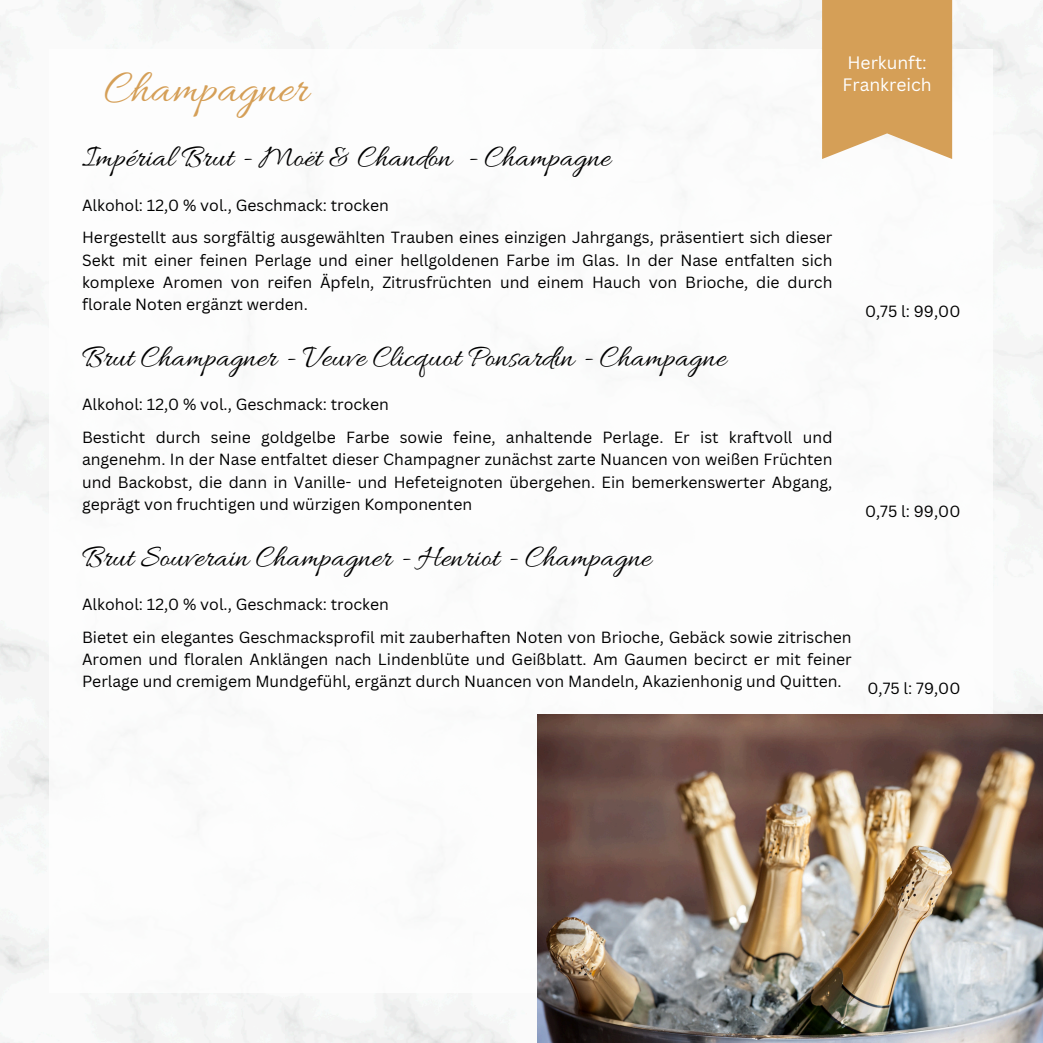
<style>
.page{position:relative;width:1043px;height:1043px;background:#fff}
.page>*{position:absolute;margin:0;border:0;box-sizing:border-box;transform-origin:0 0}
.t1{font:47.25px "Allura";color:#d59f57}
.t2{font:31.5px "Allura";color:#000}
.t3{font:17.5px/21px "Canva Sans";color:#fff}
.t4{font:15.75px/22.2px "Canva Sans";color:#000;text-align:justify}
</style>
<div class="page">
<img style="left:0;top:0;width:1042px;height:1042px">
<div style="left:50px;top:50px;width:942px;height:942px;background:#fff"></div>
<img style="left:537px;top:714px;width:505px;height:328px">
<svg style="left:821px;top:0;width:130px;height:159px;background:#d9a96a"></svg>
<p class="t1" style="left:104px;top:62px;width:205px">Champagner</p>
<p class="t2" style="left:82px;top:140px;width:530px">Impérial Brut - Moët &amp; Chandon - Champagne</p>
<h1 class="t4" style="left:82px;top:193px;width:308px">Alkohol: 12,0 % vol., Geschmack: trocken</h1>
<p class="t4" style="left:82px;top:226px;width:751px">Hergestellt aus sorgfältig ausgewählten Trauben eines einzigen Jahrgangs, präsentiert sich dieser Sekt mit einer feinen Perlage und einer hellgoldenen Farbe im Glas. In der Nase entfalten sich komplexe Aromen von reifen Äpfeln, Zitrusfrüchten und einem Hauch von Brioche, die durch florale Noten ergänzt werden.</p>
<p class="t2" style="left:82px;top:340px;width:645px">Brut Champagner - Veuve Clicquot Ponsardin - Champagne</p>
<p class="t4" style="left:82px;top:393px;width:308px">Alkohol: 12,0 % vol., Geschmack: trocken</p>
<p class="t4" style="left:82px;top:426px;width:751px">Besticht durch seine goldgelbe Farbe sowie feine, anhaltende Perlage. Er ist kraftvoll und angenehm. In der Nase entfaltet dieser Champagner zunächst zarte Nuancen von weißen Früchten und Backobst, die dann in Vanille- und Hefeteignoten übergehen. Ein bemerkenswerter Abgang, geprägt von fruchtigen und würzigen Komponenten</p>
<p class="t3" style="left:842px;top:52px;width:91px">Herkunft:<br>Frankreich</p>
<p class="t4" style="left:864px;top:299px;width:97px">0,75 l: 99,00</p>
<p class="t4" style="left:864px;top:499px;width:97px">0,75 l: 99,00</p>
<p class="t2" style="left:82px;top:539px;width:570px">Brut Souverain Champagner - Henriot - Champagne</p>
<p class="t4" style="left:82px;top:592px;width:308px">Alkohol: 12,0 % vol., Geschmack: trocken</p>
<p class="t4" style="left:82px;top:625px;width:771px">Bietet ein elegantes Geschmacksprofil mit zauberhaften Noten von Brioche, Gebäck sowie zitrischen Aromen und floralen Anklängen nach Lindenblüte und Geißblatt. Am Gaumen becirct er mit feiner Perlage und cremigem Mundgefühl, ergänzt durch Nuancen von Mandeln, Akazienhonig und Quitten.</p>
<p class="t4" style="left:867px;top:676px;width:94px">0,75 l: 79,00</p>
</div>
